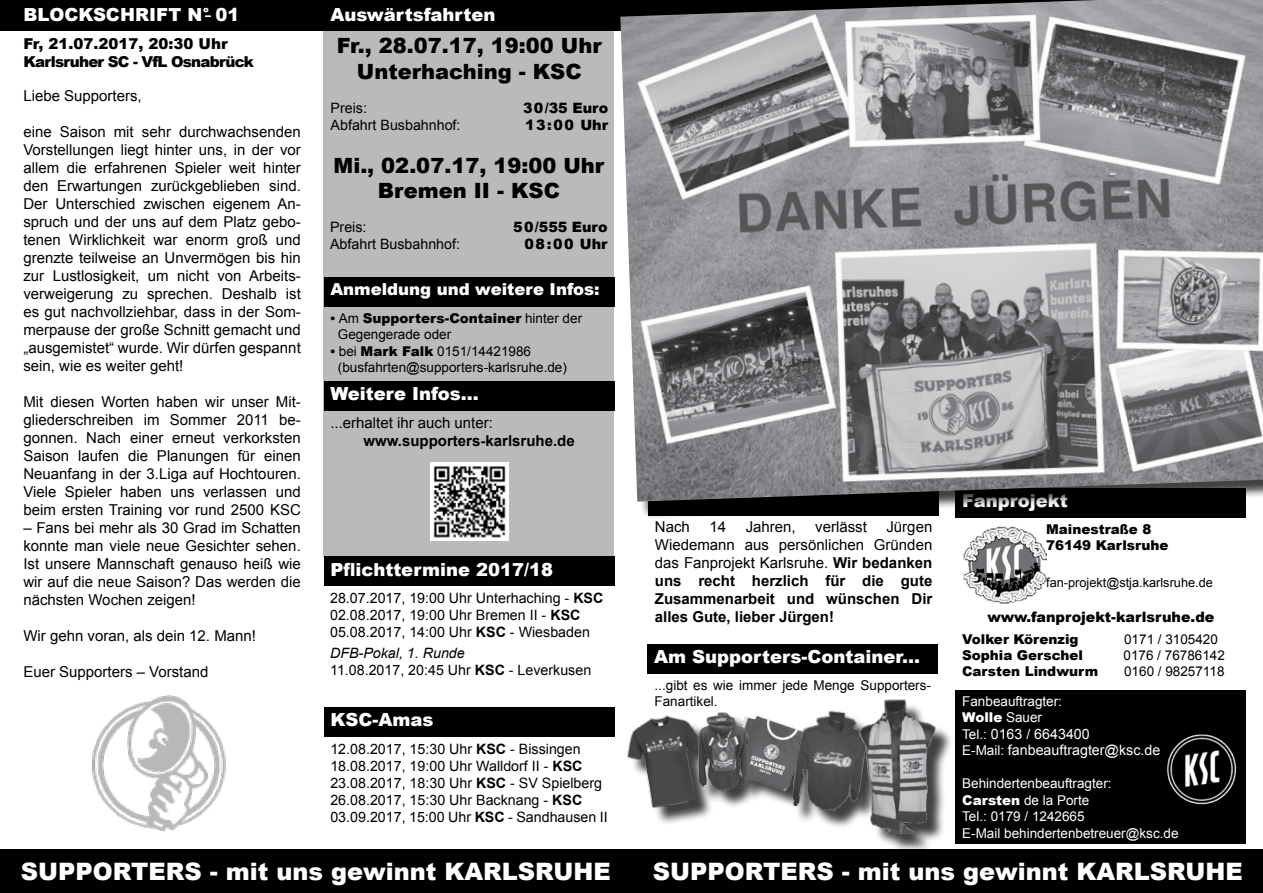
<style>
.page{position:relative;width:1263px;height:893px;background:#fff}
.page>*{position:absolute;margin:0;border:0;box-sizing:border-box;transform-origin:0 0}
.t1{font:900 24px "Arial";color:#fff}
.t2{font:900 21px/25.2px "Arial";color:#000;text-align:center}
.t3{font:900 18px "Arial";color:#fff}
.t4{font:900 16.5px "Arial";color:#fff}
.t5{font:15px/18px "Arial";color:#000;text-align:justify}
.t6{font:700 15px/18px "Arial";color:#000;text-align:justify}
.t7{font:900 15px/18px "Arial";letter-spacing:-.05em;color:#000}
.t8{font:14.25px/17.1px "Arial";color:#000}
.t9{font:900 14.25px "Arial";color:#000}
.t10{font:14.25px/16.5px "Arial";color:#fff}
.t11{font:13.5px/16.2px "Arial";color:#000}
.t12{font:13.5px/16.5px "Arial";color:#fff}
.t13{font:900 13.5px/16.2px "Arial";color:#000}
.t14{font:12.75px "Arial";color:#000}
.s1{font-weight:700}
.s2{font-weight:900}
.s3{font-style:italic}
.s4{font-weight:400}
.s5{font-size:13.5px}
</style>
<div class="page">
<div style="left:956px;top:690px;width:290px;height:153px;background:#000"></div>
<img style="left:1167px;top:734px;width:70px;height:71px">
<img style="left:963px;top:526px;width:83px;height:78px">
<div style="left:324px;top:30px;width:290px;height:526px;background:#bab9bb"></div>
<div style="left:0;top:850px;width:1263px;height:43px;background:#000"></div>
<div style="left:0;top:0;width:620px;height:30px;background:#000"></div>
<div style="left:324px;top:277px;width:290px;height:30px;background:#000"></div>
<div style="left:324px;top:381px;width:290px;height:30px;background:#000"></div>
<img style="left:92px;top:695px;width:134px;height:137px">
<img style="left:431px;top:462px;width:77px;height:79px">
<div style="left:324px;top:556px;width:290px;height:30px;background:#000"></div>
<div style="left:631px;top:719px;width:89px;height:107px;background:#000;opacity:.75"></div>
<img style="left:627px;top:715px;width:87px;height:98px">
<div style="left:701px;top:715px;width:133px;height:93px;background:#000;opacity:.75"></div>
<img style="left:699px;top:712px;width:85px;height:80px">
<div style="left:795px;top:714px;width:90px;height:116px;background:#000;opacity:.75"></div>
<img style="left:784px;top:710px;width:63px;height:106px">
<div style="left:863px;top:703px;width:90px;height:149px;background:#000;opacity:.75"></div>
<img style="left:847px;top:699px;width:104px;height:135px">
<div style="left:648px;top:644px;width:290px;height:30px;background:#000"></div>
<div style="left:324px;top:707px;width:290px;height:30px;background:#000"></div>
<div style="left:623px;top:0;width:640px;height:520px;background:#000;opacity:.75"></div>
<img style="left:620px;top:0;width:643px;height:502px">
<p class="t3" style="left:23px;top:2px;width:217px">BLOCKSCHRIFT N° 01</p>
<p class="t3" style="left:331px;top:2px;width:166px">Auswärtsfahrten</p>
<p class="t7" style="left:23px;top:34px;width:232px">Fr, 21.07.2017, 20:30 Uhr<br>Karlsruher SC - VfL Osnabrück</p>
<p class="t5" style="left:23px;top:87px;width:120px">Liebe Supporters,</p>
<p class="t5" style="left:23px;top:123px;width:279px">eine Saison mit sehr durchwachsenden Vorstellungen liegt hinter uns, in der vor allem die erfahrenen Spieler weit hinter den Erwartungen zurückgeblieben sind.<br>Der Unterschied zwischen eigenem An&shy;spruch und der uns auf dem Platz gebo&shy;tenen Wirklichkeit war enorm groß und grenzte teilweise an Unvermögen bis hin zur Lustlosigkeit, um nicht von Arbeits&shy;verweigerung zu sprechen. Deshalb ist es gut nachvollziehbar, dass in der Som&shy;merpause der große Schnitt gemacht und „ausgemistet“ wurde. Wir dürfen gespannt sein, wie es weiter geht!</p>
<p class="t5" style="left:23px;top:393px;width:279px">Mit diesen Worten haben wir unser Mit&shy;gliederschreiben im Sommer 2011 be&shy;gonnen. Nach einer erneut verkorksten Saison laufen die Planungen für einen Neuanfang in der 3.Liga auf Hochtouren.<br>Viele Spieler haben uns verlassen und beim ersten Training vor rund 2500 KSC</p>
<p class="t5" style="left:23px;top:519px;width:279px">– Fans bei mehr als 30 Grad im Schatten konnte man viele neue Gesichter sehen.<br>Ist unsere Mannschaft genauso heiß wie wir auf die neue Saison? Das werden die nächsten Wochen zeigen!</p>
<p class="t5" style="left:23px;top:627px;width:234px">Wir gehn voran, als dein 12. Mann!</p>
<p class="t5" style="left:23px;top:663px;width:187px">Euer Supporters – Vorstand</p>
<h2 class="t2" style="left:337px;top:33px;width:266px">Fr., 28.07.17, 19:00 Uhr<br>Unterhaching - KSC</h2>
<p class="t8" style="left:331px;top:99px;width:38px">Preis:</p>
<p class="t9" style="left:523px;top:97px;width:87px">30/35 Euro</p>
<p class="t8" style="left:331px;top:116px;width:131px">Abfahrt Busbahnhof:</p>
<p class="t9" style="left:525px;top:114px;width:85px">13:00 Uhr</p>
<h2 class="t2" style="left:333px;top:152px;width:272px">Mi., 02.07.17, 19:00 Uhr<br>Bremen II - KSC</h2>
<p class="t8" style="left:330px;top:219px;width:38px">Preis:</p>
<p class="t9" style="left:513px;top:217px;width:96px">50/555 Euro</p>
<p class="t8" style="left:330px;top:236px;width:131px">Abfahrt Busbahnhof:</p>
<p class="t9" style="left:524px;top:234px;width:85px">08:00 Uhr</p>
<p class="t4" style="left:330px;top:278px;width:271px">Anmeldung und weitere Infos:</p>
<p class="t11" style="left:338px;top:311px;width:246px;text-indent:-8px"><span class="s1">•</span> Am <span class="s2">Supporters-Container</span> hinter der<br>Gegengerade oder</p>
<p class="t11" style="left:338px;top:343px;width:231px;text-indent:-8px"><span class="s1">•</span> bei <span class="s2">Mark Falk</span> 0151/14421986 (busfahrten@supporters-karlsruhe.de)</p>
<p class="t3" style="left:330px;top:381px;width:150px">Weitere Infos...</p>
<p class="t5" style="left:330px;top:414px;width:164px">...erhaltet ihr auch unter:</p>
<p class="t6" style="left:363px;top:432px;width:213px">www.supporters-karlsruhe.de</p>
<p class="t3" style="left:331px;top:556px;width:224px">Pflichttermine 2017/18</p>
<p class="t8" style="left:330px;top:589px;width:275px">28.07.2017, 19:00 Uhr Unterhaching - <span class="s1">KSC<br></span>02.08.2017, 19:00 Uhr Bremen II - <span class="s1">KSC<br></span>05.08.2017, 14:00 Uhr <span class="s1">KSC</span> - Wiesbaden</p>
<p class="t8" style="left:330px;top:645px;width:263px"><span class="s3">DFB-Pokal, 1. Runde<br></span>11.08.2017, 20:45 Uhr <span class="s1">KSC</span> - Leverkusen</p>
<p class="t3" style="left:330px;top:707px;width:104px">KSC-Amas</p>
<p class="t8" style="left:330px;top:740px;width:279px">12.08.2017, 15:30 Uhr <span class="s1">KSC</span> - Bissingen 18.08.2017, 19:00 Uhr Walldorf II - <span class="s1">KSC </span>23.08.2017, 18:30 Uhr <span class="s1">KSC</span> - SV Spielberg 26.08.2017, 15:30 Uhr Backnang - <span class="s1">KSC </span>03.09.2017, 15:00 Uhr <span class="s1">KSC</span> - Sandhausen II</p>
<p class="t6" style="left:655px;top:519px;width:279px;text-indent:232px"><span class="s4">Jürgen Wiedemann aus persönlichen Gründen das Fanprojekt Karlsruhe.</span> Wir bedanken uns recht herzlich für die gute Zusammenarbeit und wünschen Dir alles Gute, lieber Jürgen!</p>
<p class="t5" style="left:655px;top:518px;width:37px">Nach</p>
<p class="t5" style="left:709px;top:518px;width:18px">14</p>
<p class="t5" style="left:746px;top:518px;width:52px">Jahren,</p>
<p class="t5" style="left:815px;top:518px;width:53px">verlässt</p>
<p class="t3" style="left:654px;top:644px;width:267px">Am Supporters-Container...</p>
<p class="t11" style="left:654px;top:677px;width:278px">...gibt es wie immer jede Menge Supporters-<br>Fanartikel.</p>
<p class="t3" style="left:962px;top:488px;width:107px">Fanprojekt</p>
<p class="t13" style="left:1046px;top:521px;width:124px">Mainestraße 8<br>76149 Karlsruhe</p>
<p class="t14" style="left:1046px;top:574px;width:168px">fan-projekt@stja.karlsruhe.de</p>
<p class="t9" style="left:987px;top:606px;width:229px">www.fanprojekt-karlsruhe.de</p>
<p class="t13" style="left:962px;top:630px;width:118px">Volker Körenzig</p>
<p class="t11" style="left:1124px;top:631px;width:95px">0171 / 3105420</p>
<p class="t13" style="left:962px;top:647px;width:122px">Sophia Gerschel</p>
<p class="t11" style="left:1123px;top:647px;width:103px">0176 / 76786142</p>
<p class="t13" style="left:962px;top:663px;width:138px">Carsten Lindwurm</p>
<p class="t11" style="left:1124px;top:663px;width:102px">0160 / 98257118</p>
<p class="t12" style="left:962px;top:693px;width:101px">Fanbeauftragter:<br><span class="s2">Wolle</span> Sauer</p>
<p class="t10" style="left:962px;top:726px;width:200px"><span class="s5">Tel.:</span> 0163 / 6643400<br><span class="s5">E-Mail:</span> fanbeauftragter@ksc.de</p>
<p class="t12" style="left:962px;top:775px;width:218px">Behindertenbeauftragter:<br><span class="s2">Carsten</span> de la Porte<br>Tel.: 0179 / 1242665<br>E-Mail behindertenbetreuer@ksc.de</p>
<p class="t3" style="left:962px;top:850px;width:80px">Kontakt</p>
<h1 class="t1" style="left:21px;top:854px;width:591px">SUPPORTERS - mit uns gewinnt KARLSRUHE</h1>
<h1 class="t1" style="left:653px;top:854px;width:591px">SUPPORTERS - mit uns gewinnt KARLSRUHE</h1>
</div>
